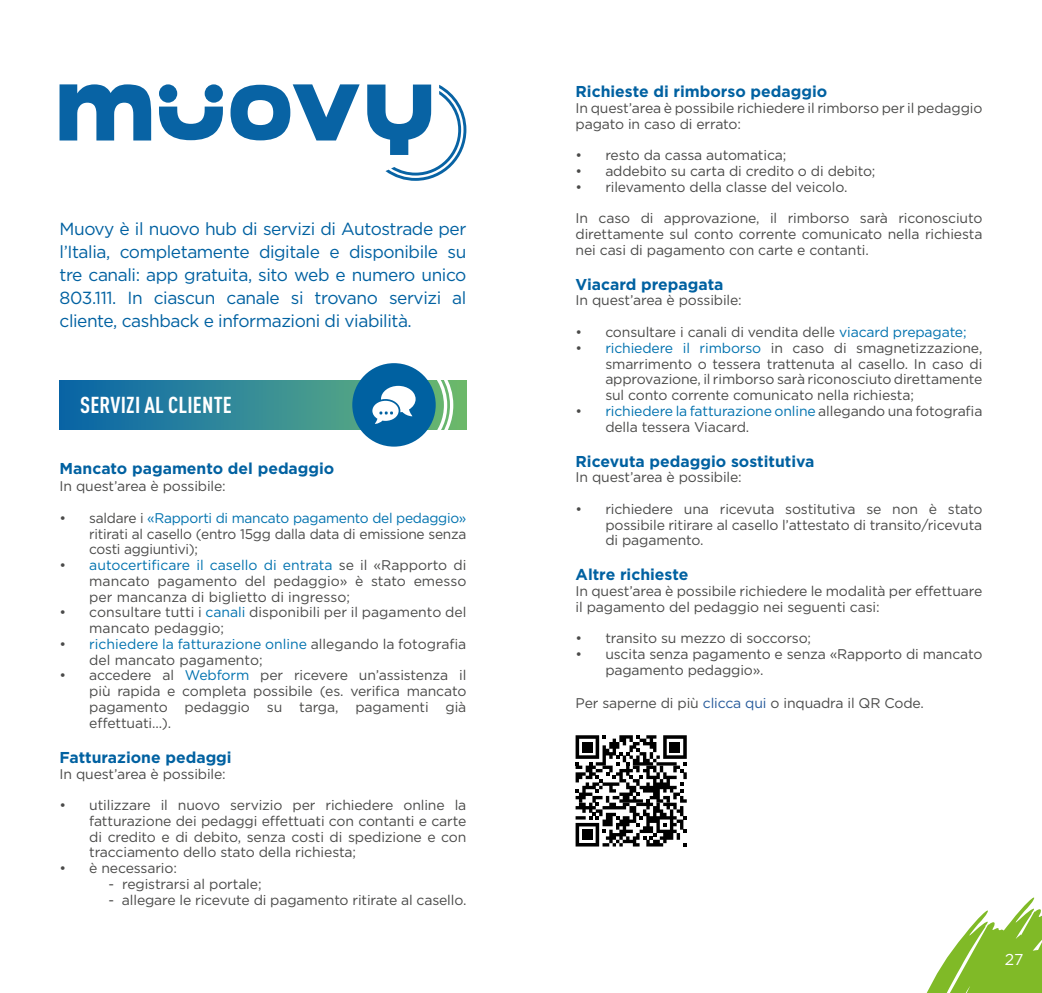
<style>
.page{position:relative;width:1042px;height:993px;background:#fff}
.page>*{position:absolute;margin:0;border:0;box-sizing:border-box;transform-origin:0 0}
.t1{font:700 condensed 22.75px "DIN Pro";letter-spacing:.01em;color:#fff}
.t2{font:17.5px/22.8px "Gotham";letter-spacing:-.025em;color:#0061a1;text-align:justify}
.t3{font:700 15.75px "Gotham";color:#0061a1}
.t4{font:15.75px "Gotham";color:#fff}
.t5{font:14px/15.8px "Gotham";letter-spacing:-.01em;color:#4a4a49;text-align:justify}
.s1{color:#0072af}
.s2{color:#275b9b}
</style>
<div class="page">
<svg style="left:927px;top:897px;width:115px;height:95px"></svg>
<svg style="left:60px;top:84px;width:91px;height:56px"></svg>
<svg style="left:230px;top:84px;width:130px;height:56px"></svg>
<div style="left:159px;top:84px;width:18px;height:19px;background:#0863a4;border-radius:50%"></div>
<div style="left:205px;top:84px;width:18px;height:19px;background:#0863a4;border-radius:50%"></div>
<svg style="left:159px;top:106px;width:64px;height:34px"></svg>
<svg style="left:367px;top:84px;width:99px;height:97px"></svg>
<svg style="left:575px;top:735px;width:112px;height:111px"></svg>
<div style="left:582px;top:741px;width:10px;height:10px;background:#000"></div>
<div style="left:670px;top:741px;width:10px;height:10px;background:#000"></div>
<div style="left:582px;top:829px;width:10px;height:10px;background:#000"></div>
<svg style="left:60px;top:380px;width:406px;height:49px;background:#2e8597"></svg>
<div style="left:352px;top:363px;width:84px;height:83px;background:#0061a1;border-radius:50%"></div>
<svg style="left:360px;top:380px;width:93px;height:49px"></svg>
<p class="t2" style="left:60px;top:217px;width:408px">Muovy è il nuovo hub di servizi di Autostrade per l’Italia, completamente digitale e disponibile su tre canali: app gratuita, sito web e numero unico 803.111. In ciascun canale si trovano servizi al cliente, cashback e informazioni di viabilità.</p>
<h1 class="t1" style="left:80px;top:388px;width:153px">SERVIZI AL CLIENTE</h1>
<p class="t3" style="left:60px;top:458px;width:276px">Mancato pagamento del pedaggio</p>
<p class="t5" style="left:60px;top:478px;width:168px">In quest’area è possibile:</p>
<p class="t5" style="left:89px;top:509px;width:379px;text-indent:-30px">• saldare i <span class="s1">«Rapporti di mancato pagamento del pedaggio» </span>ritirati al casello (entro 15gg dalla data di emissione senza costi aggiuntivi);</p>
<p class="t5" style="left:89px;top:556px;width:379px;text-indent:-30px">• <span class="s1">autocertificare il casello di entrata</span> se il «Rapporto di mancato pagamento del pedaggio» è stato emesso per mancanza di biglietto di ingresso;</p>
<p class="t5" style="left:89px;top:604px;width:378px;text-indent:-30px">• consultare tutti i <span class="s1">canali</span> disponibili per il pagamento del mancato pedaggio;</p>
<p class="t5" style="left:89px;top:635px;width:379px;text-indent:-30px">• <span class="s1">richiedere la fatturazione online</span> allegando la fotografia del mancato pagamento;</p>
<p class="t5" style="left:89px;top:667px;width:379px;text-indent:-30px">• accedere al <span class="s1">Webform</span> per ricevere un’assistenza il più rapida e completa possibile (es. verifica mancato pagamento pedaggio su targa, pagamenti già effettuati...).</p>
<p class="t3" style="left:60px;top:746px;width:174px">Fatturazione pedaggi</p>
<p class="t5" style="left:60px;top:765px;width:168px">In quest’area è possibile:</p>
<p class="t5" style="left:89px;top:796px;width:379px;text-indent:-30px">• utilizzare il nuovo servizio per richiedere online la fatturazione dei pedaggi effettuati con contanti e carte di credito e di debito, senza costi di spedizione e con tracciamento dello stato della richiesta;</p>
<p class="t5" style="left:60px;top:859px;width:119px">• è necessario:</p>
<p class="t5" style="left:109px;top:875px;width:154px">- registrarsi al portale;</p>
<p class="t5" style="left:109px;top:891px;width:359px">- allegare le ricevute di pagamento ritirate al casello.</p>
<p class="t3" style="left:575px;top:81px;width:253px">Richieste di rimborso pedaggio</p>
<p class="t5" style="left:575px;top:100px;width:408px">In quest’area è possibile richiedere il rimborso per il pedaggio pagato in caso di errato:</p>
<p class="t5" style="left:575px;top:147px;width:212px">• resto da cassa automatica;</p>
<p class="t5" style="left:575px;top:163px;width:301px">• addebito su carta di credito o di debito;</p>
<p class="t5" style="left:575px;top:178px;width:273px">• rilevamento della classe del veicolo.</p>
<p class="t5" style="left:575px;top:210px;width:408px">In caso di approvazione, il rimborso sarà riconosciuto direttamente sul conto corrente comunicato nella richiesta nei casi di pagamento con carte e contanti.</p>
<p class="t3" style="left:575px;top:273px;width:150px">Viacard prepagata</p>
<p class="t5" style="left:575px;top:292px;width:168px">In quest’area è possibile:</p>
<p class="t5" style="left:575px;top:324px;width:393px">• consultare i canali di vendita delle <span class="s1">viacard prepagate;</span></p>
<p class="t5" style="left:605px;top:339px;width:379px;text-indent:-30px">• <span class="s1">richiedere il rimborso</span> in caso di smagnetizzazione, smarrimento o tessera trattenuta al casello. In caso di approvazione, il rimborso sarà riconosciuto direttamente sul conto corrente comunicato nella richiesta;</p>
<p class="t5" style="left:605px;top:402px;width:379px;text-indent:-30px">• <span class="s1">richiedere la fatturazione online</span> allegando una fotografia della tessera Viacard.</p>
<p class="t3" style="left:575px;top:450px;width:240px">Ricevuta pedaggio sostitutiva</p>
<p class="t5" style="left:575px;top:469px;width:168px">In quest’area è possibile:</p>
<p class="t5" style="left:605px;top:500px;width:379px;text-indent:-30px">• richiedere una ricevuta sostitutiva se non è stato possibile ritirare al casello l’attestato di transito/ricevuta di pagamento.</p>
<p class="t3" style="left:575px;top:564px;width:114px">Altre richieste</p>
<p class="t5" style="left:575px;top:583px;width:408px">In quest’area è possibile richiedere le modalità per effettuare il pagamento del pedaggio nei seguenti casi:</p>
<p class="t5" style="left:575px;top:630px;width:237px">• transito su mezzo di soccorso;</p>
<p class="t5" style="left:605px;top:646px;width:379px;text-indent:-30px">• uscita senza pagamento e senza «Rapporto di mancato pagamento pedaggio».</p>
<p class="t5" style="left:575px;top:694px;width:350px">Per saperne di più <span class="s2">clicca qui</span> o inquadra il QR Code.</p>
<p class="t4" style="left:1005px;top:949px;width:20px">27</p>
</div>
